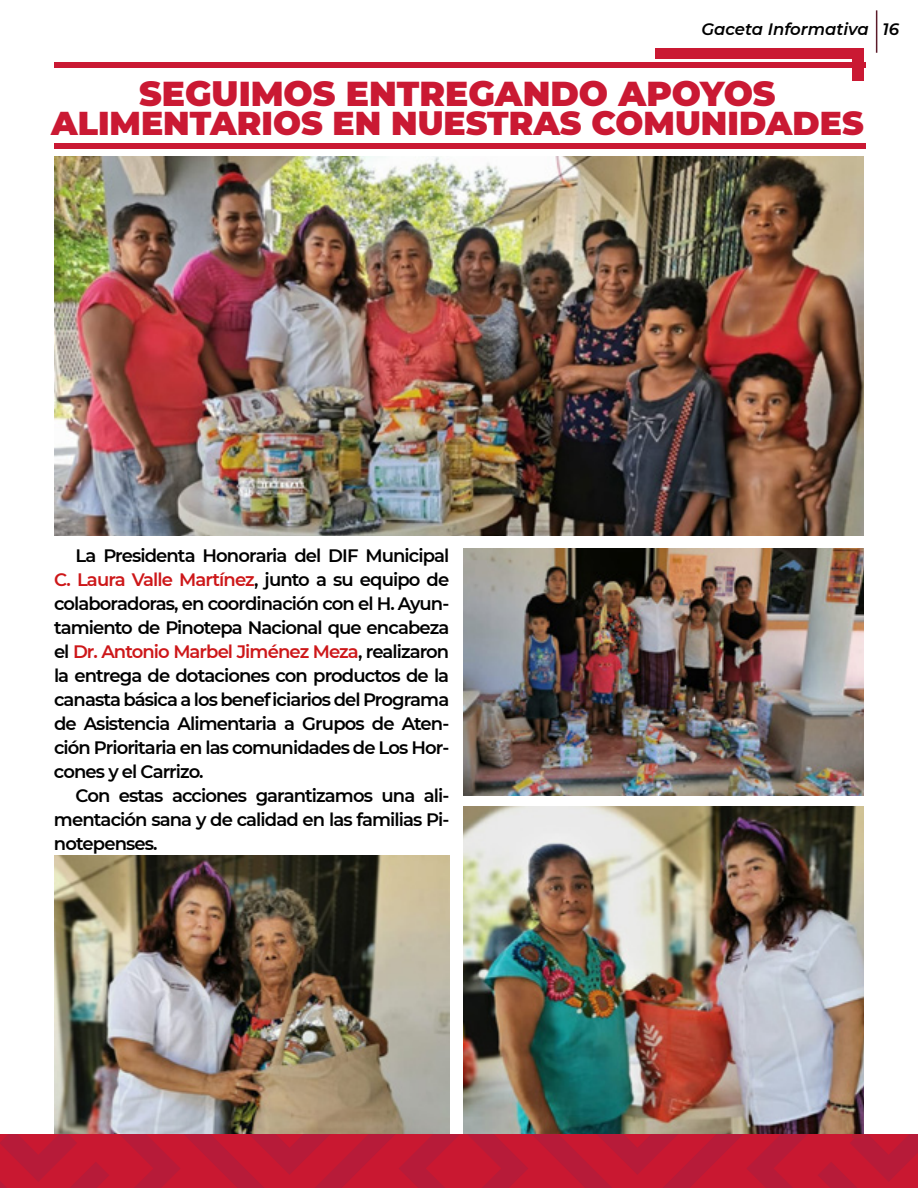
<style>
.page{position:relative;width:918px;height:1188px;background:#fff}
.page>*{position:absolute;margin:0;border:0;box-sizing:border-box;transform-origin:0 0}
.t1{font:900 34.5px "Montserrat";color:#ca1933}
.t2{font:900 33px "Montserrat";color:#ca1933}
.t3{font:600 18px/24px "Montserrat";letter-spacing:-.05em;color:#000;text-align:justify}
.t4{font:italic 600 16.5px "Montserrat";color:#000}
.s1{color:#cd1719}
</style>
<div class="page">
<svg style="left:0;top:1134px;width:918px;height:54px;background:#c21934"></svg>
<div style="left:656px;top:48px;width:208px;height:11px;background:#ca1933"></div>
<div style="left:852px;top:48px;width:12px;height:33px;background:#ca1933"></div>
<div style="left:852px;top:1106px;width:12px;height:32px;background:#b61f34"></div>
<hr style="left:876px;top:10px;width:1px;height:43px;background:#5a1b29">
<div style="left:54px;top:63px;width:812px;height:5px;background:#ca1933"></div>
<div style="left:54px;top:143px;width:812px;height:6px;background:#ca1933"></div>
<img style="left:54px;top:156px;width:810px;height:379px">
<img style="left:54px;top:855px;width:395px;height:279px">
<img style="left:463px;top:548px;width:401px;height:248px">
<img style="left:463px;top:807px;width:401px;height:327px">
<p class="t4" style="left:701px;top:18px;width:199px">Gaceta Informativa 16</p>
<h1 class="t1" style="left:139px;top:68px;width:638px">SEGUIMOS ENTREGANDO APOYOS</h1>
<h2 class="t2" style="left:51px;top:98px;width:814px">ALIMENTARIOS EN NUESTRAS COMUNIDADES</h2>
<p class="t3" style="left:54px;top:542px;width:397px;text-indent:22px">La Presidenta Honoraria del DIF Municipal <span class="s1">C. Laura Valle Martínez</span>, junto a su equipo de colaboradoras, en coordinación con el H. Ayun&shy;tamiento de Pinotepa Nacional que encabeza el <span class="s1">Dr. Antonio Marbel Jiménez Meza</span>, realizaron la entrega de dotaciones con productos de la canasta básica a los beneficiarios del Programa de Asistencia Alimentaria a Grupos de Aten&shy;ción Prioritaria en las comunidades de Los Hor&shy;cones y el Carrizo.</p>
<p class="t3" style="left:54px;top:782px;width:397px;text-indent:22px">Con estas acciones garantizamos una ali&shy;mentación sana y de calidad en las familias Pi&shy;notepenses.</p>
</div>
